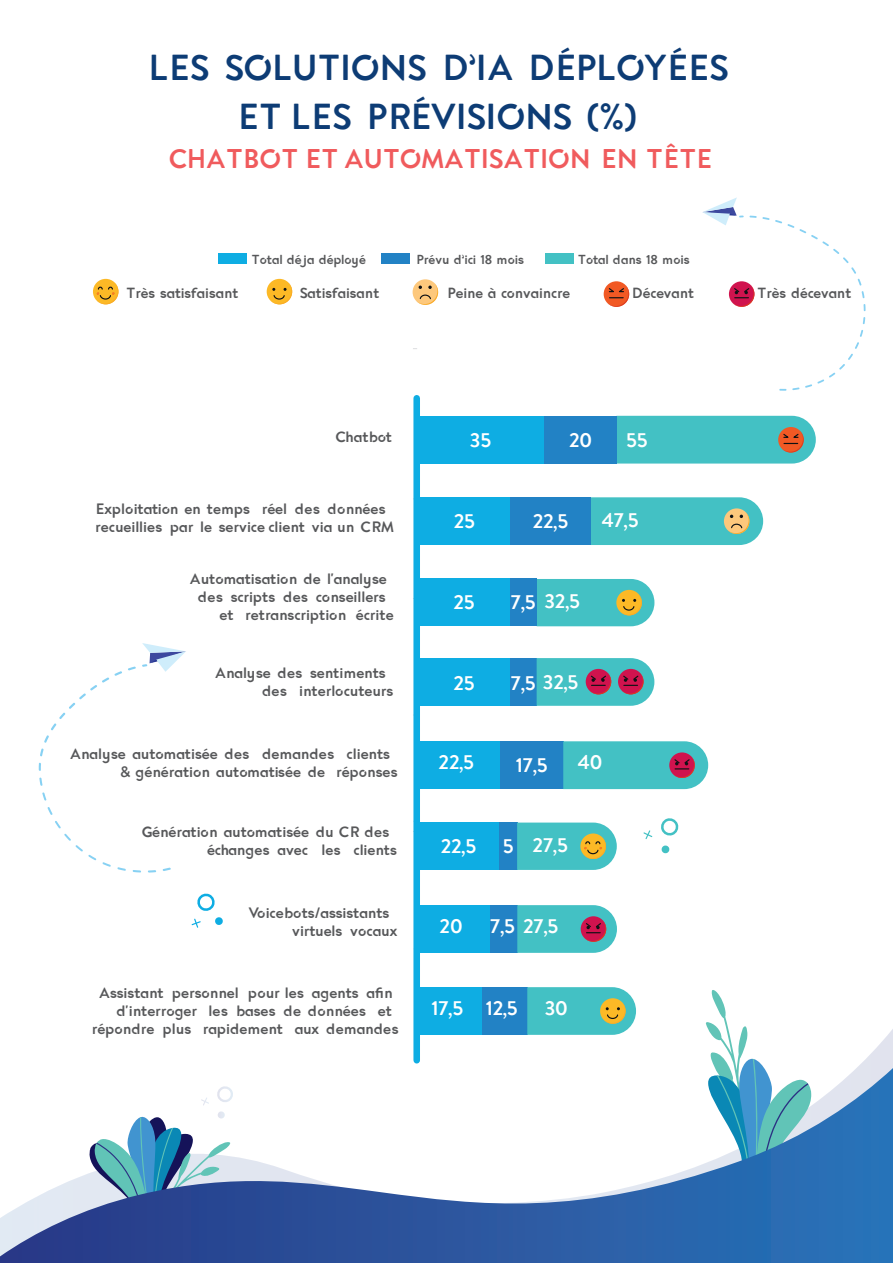
<style>
.page{position:relative;width:893px;height:1263px;background:#fff}
.page>*{position:absolute;margin:0;border:0;box-sizing:border-box;transform-origin:0 0}
.t1{font:36px/49.5px "Enso";color:#0d3c75;text-align:center}
.t2{font:27px "Enso";color:#f05b5d}
.t3{font:20.1px "Enso";color:#fff}
.t4{font:15px/18px "Enso";color:#57585a}
.t5{font:14.7px "Enso";color:#57585a}
.t6{font:13.05px "Enso";color:#57585a}
</style>
<div class="page">
<svg style="left:413px;top:1023px;width:480px;height:45px"></svg>
<svg style="left:706px;top:990px;width:106px;height:78px"></svg>
<svg style="left:0;top:1256px;width:471px;height:7px;background:#294792"></svg>
<svg style="left:0;top:1068px;width:893px;height:188px"></svg>
<div style="left:545px;top:254px;width:28px;height:10px;background:#43c1c4"></div>
<div style="left:218px;top:254px;width:28px;height:10px;background:#0eade3"></div>
<div style="left:381px;top:254px;width:29px;height:10px;background:#2282c5"></div>
<svg style="left:89px;top:1111px;width:142px;height:100px"></svg>
<svg style="left:216px;top:1086px;width:17px;height:17px"></svg>
<svg style="left:201px;top:1097px;width:8px;height:8px"></svg>
<svg style="left:661px;top:845px;width:9px;height:9px"></svg>
<svg style="left:661px;top:818px;width:18px;height:18px"></svg>
<svg style="left:643px;top:830px;width:9px;height:9px"></svg>
<div style="left:509px;top:658px;width:28px;height:48px;background:#2282c5"></div>
<div style="left:419px;top:658px;width:90px;height:48px;background:#0eade3"></div>
<div style="left:509px;top:578px;width:28px;height:48px;background:#2282c5"></div>
<div style="left:419px;top:578px;width:90px;height:48px;background:#0eade3"></div>
<div style="left:509px;top:497px;width:82px;height:48px;background:#2282c5"></div>
<div style="left:419px;top:497px;width:90px;height:48px;background:#0eade3"></div>
<div style="left:418px;top:741px;width:82px;height:48px;background:#0eade3"></div>
<div style="left:500px;top:741px;width:63px;height:48px;background:#2282c5"></div>
<div style="left:417px;top:822px;width:82px;height:48px;background:#0eade3"></div>
<div style="left:499px;top:822px;width:18px;height:48px;background:#2282c5"></div>
<div style="left:418px;top:905px;width:72px;height:48px;background:#0eade3"></div>
<div style="left:490px;top:905px;width:27px;height:48px;background:#2282c5"></div>
<div style="left:419px;top:987px;width:63px;height:48px;background:#0eade3"></div>
<div style="left:482px;top:987px;width:45px;height:48px;background:#2282c5"></div>
<svg style="left:192px;top:893px;width:31px;height:35px"></svg>
<div style="left:413px;top:398px;width:7px;height:662px;background:#0eade3"></div>
<div style="left:417px;top:416px;width:127px;height:48px;background:#0eade3"></div>
<div style="left:544px;top:416px;width:72px;height:48px;background:#2282c5"></div>
<svg style="left:39px;top:643px;width:147px;height:229px"></svg>
<div style="left:604px;top:281px;width:25px;height:26px;background:#f15924;border-radius:50%"></div>
<svg style="left:607px;top:285px;width:22px;height:22px"></svg>
<svg style="left:616px;top:416px;width:200px;height:48px;background:#51bcbd"></svg>
<div style="left:413px;top:279px;width:25px;height:26px;background:#fdc87c;border-radius:50%"></div>
<svg style="left:416px;top:283px;width:22px;height:22px"></svg>
<svg style="left:591px;top:497px;width:172px;height:48px;background:#53c2c0"></svg>
<div style="left:93px;top:279px;width:25px;height:25px;background:#fcb926;border-radius:50%"></div>
<svg style="left:96px;top:282px;width:22px;height:22px"></svg>
<svg style="left:517px;top:822px;width:100px;height:48px;background:#61c2b6"></svg>
<div style="left:267px;top:279px;width:25px;height:25px;background:#fcb926;border-radius:50%"></div>
<svg style="left:270px;top:282px;width:22px;height:22px"></svg>
<svg style="left:537px;top:579px;width:117px;height:47px;background:#5ac1b7"></svg>
<svg style="left:527px;top:987px;width:109px;height:48px;background:#5dc2b7"></svg>
<svg style="left:702px;top:197px;width:163px;height:194px"></svg>
<svg style="left:563px;top:741px;width:145px;height:48px;background:#53b6bd"></svg>
<svg style="left:517px;top:905px;width:100px;height:48px;background:#5ab1b9"></svg>
<svg style="left:537px;top:658px;width:117px;height:48px;background:#62a4af"></svg>
<h1 class="t1" style="left:149px;top:42px;width:581px">LES SOLUTIONS D’IA DÉPLOYÉES<br>ET LES PRÉVISIONS (%)</h1>
<h2 class="t2" style="left:169px;top:138px;width:545px">CHATBOT ET AUTOMATISATION EN TÊTE</h2>
<p class="t6" style="left:252px;top:249px;width:116px">Total déja déployé</p>
<p class="t6" style="left:416px;top:249px;width:109px">Prévu d’ici 18 mois</p>
<p class="t6" style="left:578px;top:249px;width:113px">Total dans 18 mois</p>
<p class="t5" style="left:126px;top:282px;width:113px">Très satisfaisant</p>
<p class="t5" style="left:300px;top:282px;width:81px">Satisfaisant</p>
<p class="t5" style="left:448px;top:282px;width:124px">Peine à convaincre</p>
<p class="t5" style="left:632px;top:282px;width:63px">Décevant</p>
<p class="t5" style="left:757px;top:282px;width:95px">Très décevant</p>
<p class="t4" style="left:335px;top:427px;width:58px">Chatbot</p>
<h3 class="t3" style="left:470px;top:424px;width:23px">35</h3>
<h3 class="t3" style="left:569px;top:424px;width:24px">20</h3>
<h3 class="t3" style="left:626px;top:424px;width:23px">55</h3>
<p class="t4" style="left:95px;top:499px;width:300px">Exploitation en temps réel des données recueillies par le service client via un CRM</p>
<h3 class="t3" style="left:602px;top:504px;width:38px">47,5</h3>
<h3 class="t3" style="left:454px;top:505px;width:23px">25</h3>
<h3 class="t3" style="left:533px;top:505px;width:37px">22,5</h3>
<p class="t4" style="left:189px;top:570px;width:199px">Automatisation de l'analyse</p>
<p class="t4" style="left:198px;top:588px;width:189px">des scripts des conseillers</p>
<p class="t4" style="left:219px;top:606px;width:176px">et retranscription écrite</p>
<p class="t4" style="left:262px;top:663px;width:133px;text-indent:-47px">Analyse des sentiments des interlocuteurs</p>
<h3 class="t3" style="left:453px;top:586px;width:23px">25</h3>
<h3 class="t3" style="left:511px;top:585px;width:70px">7,5 32,5</h3>
<h3 class="t3" style="left:453px;top:667px;width:23px">25</h3>
<h3 class="t3" style="left:511px;top:666px;width:69px">7,5 32,5</h3>
<p class="t4" style="left:121px;top:745px;width:279px;text-indent:-51px">Analyse automatisée des demandes clients &amp; génération automatisée de réponses</p>
<h3 class="t3" style="left:578px;top:747px;width:26px">40</h3>
<h3 class="t3" style="left:439px;top:747px;width:37px">22,5</h3>
<h3 class="t3" style="left:516px;top:749px;width:33px">17,5</h3>
<p class="t4" style="left:207px;top:822px;width:192px;text-indent:-65px">Génération automatisée du CR des échanges avec les clients</p>
<h3 class="t3" style="left:533px;top:829px;width:37px">27,5</h3>
<h3 class="t3" style="left:441px;top:830px;width:37px">22,5</h3>
<h3 class="t3" style="left:503px;top:830px;width:12px">5</h3>
<p class="t4" style="left:292px;top:904px;width:107px;text-indent:-43px">Voicebots/assistants virtuels vocaux</p>
<p class="t4" style="left:99px;top:983px;width:295px">Assistant personnel pour les agents afin</p>
<p class="t4" style="left:116px;top:1001px;width:277px">d'interroger les bases de données et</p>
<p class="t4" style="left:92px;top:1019px;width:308px">répondre plus rapidement aux demandes</p>
<h3 class="t3" style="left:440px;top:910px;width:24px">20</h3>
<h3 class="t3" style="left:490px;top:910px;width:69px">7,5 27,5</h3>
<h3 class="t3" style="left:432px;top:992px;width:87px">17,5 12,5</h3>
<h3 class="t3" style="left:545px;top:992px;width:24px">30</h3>
</div>
